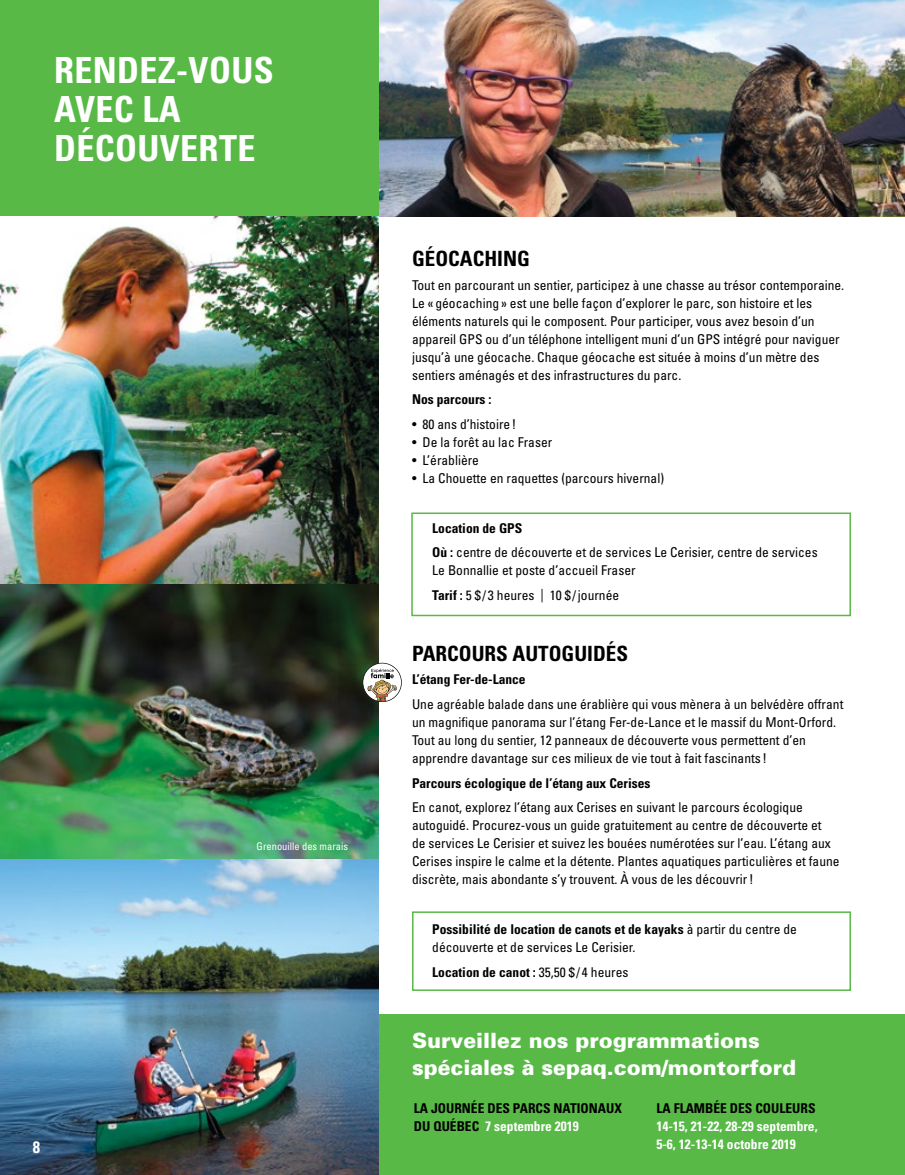
<style>
.page{position:relative;width:905px;height:1175px;background:#fff}
.page>*{position:absolute;margin:0;border:0;box-sizing:border-box;transform-origin:0 0}
.t1{font:700 condensed 36px/39px "Univers";letter-spacing:.01em;color:#fff}
.t2{font:900 21px/27px "Univers";color:#fff}
.t3{font:700 condensed 21px "Univers";color:#000}
.t4{font:700 condensed 16.5px "Univers";color:#fff}
.t5{font:condensed 13.5px/18px "Univers";color:#000}
.t6{font:700 condensed 13.5px/18px "Univers";color:#000}
.t7{font:700 condensed 13.5px/18px "Univers";color:#fff}
.t8{font:condensed 10.5px "Univers";color:#fff}
.s1{font-weight:700}
.s2{font-weight:400}
.s3{color:#fff}
</style>
<div class="page">
<div style="left:372px;top:1014px;width:532px;height:160px;background:#58b947"></div>
<img style="left:378px;top:0;width:526px;height:216px">
<div style="left:0;top:0;width:378px;height:216px;background:#58b947"></div>
<img style="left:0;top:583px;width:378px;height:591px">
<img style="left:0;top:216px;width:378px;height:367px">
<div style="left:411px;top:512px;width:439px;height:104px;border:2px solid #58b947"></div>
<div style="left:412px;top:911px;width:438px;height:80px;border:2px solid #58b947"></div>
<svg style="left:362px;top:663px;width:40px;height:39px"></svg>
<h1 class="t1" style="left:54px;top:50px;width:221px">RENDEZ-VOUS<br>AVEC LA<br>DÉCOUVERTE</h1>
<p class="t4" style="left:33px;top:1136px;width:9px">8</p>
<p class="t8" style="left:256px;top:840px;width:93px">Grenouille des marais</p>
<h2 class="t3" style="left:412px;top:246px;width:119px">GÉOCACHING</h2>
<p class="t5" style="left:412px;top:275px;width:434px">Tout en parcourant un sentier, participez à une chasse au trésor contemporaine.<br>Le «géocaching » est une belle façon d’explorer le parc, son histoire et les éléments naturels qui le composent. Pour participer, vous avez besoin d’un appareil GPS ou d’un téléphone intelligent muni d’un GPS intégré pour naviguer jusqu’à une géocache. Chaque géocache est située à moins d’un mètre des sentiers aménagés et des infrastructures du parc.</p>
<p class="t6" style="left:412px;top:390px;width:81px">Nos parcours :</p>
<p class="t5" style="left:412px;top:415px;width:106px">• 80 ans d’histoire!</p>
<p class="t5" style="left:412px;top:433px;width:142px">• De la forêt au lac Fraser</p>
<p class="t5" style="left:412px;top:451px;width:69px">• L’érablière</p>
<p class="t5" style="left:412px;top:469px;width:253px">• La Chouette en raquettes (parcours hivernal)</p>
<p class="t5" style="left:432px;top:515px;width:387px;line-height:24.8px"><span class="s1">Location de GPS<br>Où :</span> centre de découverte et de services Le Cerisier, centre de services</p>
<p class="t5" style="left:432px;top:558px;width:205px;line-height:24.8px">Le Bonnallie et poste d’accueil Fraser<br><span class="s1">Tarif :</span> 5 $ / 3 heures | 10 $ /journée</p>
<h2 class="t3" style="left:412px;top:640px;width:217px">PARCOURS AUTOGUIDÉS</h2>
<p class="t6" style="left:412px;top:670px;width:115px">L’étang Fer-de-Lance</p>
<p class="t5" style="left:412px;top:695px;width:433px">Une agréable balade dans une érablière qui vous mènera à un belvédère offrant un magnifique panorama sur l’étang Fer-de-Lance et le massif du Mont-Orford.<br>Tout au long du sentier, 12 panneaux de découverte vous permettent d’en apprendre davantage sur ces milieux de vie tout à fait fascinants !</p>
<p class="t6" style="left:412px;top:773px;width:240px">Parcours écologique de l’étang aux Cerises</p>
<p class="t5" style="left:412px;top:798px;width:429px">En canot, explorez l’étang aux Cerises en suivant le parcours écologique autoguidé. Procurez-vous un guide gratuitement au centre de découverte et<br>de services Le Cerisier et suivez les bouées numérotées sur l’eau. L’étang aux Cerises inspire le calme et la détente. Plantes aquatiques particulières et faune discrète, mais abondante s’y trouvent. À vous de les découvrir!</p>
<p class="t5" style="left:432px;top:920px;width:366px"><span class="s1">Possibilité de location de canots et de kayaks</span> à partir du centre de découverte et de services Le Cerisier.</p>
<p class="t6" style="left:432px;top:962px;width:198px">Location de canot : <span class="s2">35,50 $ / 4 heures</span></p>
<h2 class="t2" style="left:412px;top:1026px;width:385px">Surveillez nos programmations spéciales à sepaq.com/montorford</h2>
<p class="t6" style="left:414px;top:1098px;width:209px">LA JOURNÉE DES PARCS NATIONAUX<br>DU QUÉBEC <span class="s3">7 septembre 2019</span></p>
<p class="t6" style="left:656px;top:1098px;width:160px">LA FLAMBÉE DES COULEURS</p>
<p class="t7" style="left:656px;top:1116px;width:163px">14-15, 21-22, 28-29 septembre,<br>5-6, 12-13-14 octobre 2019</p>
</div>
